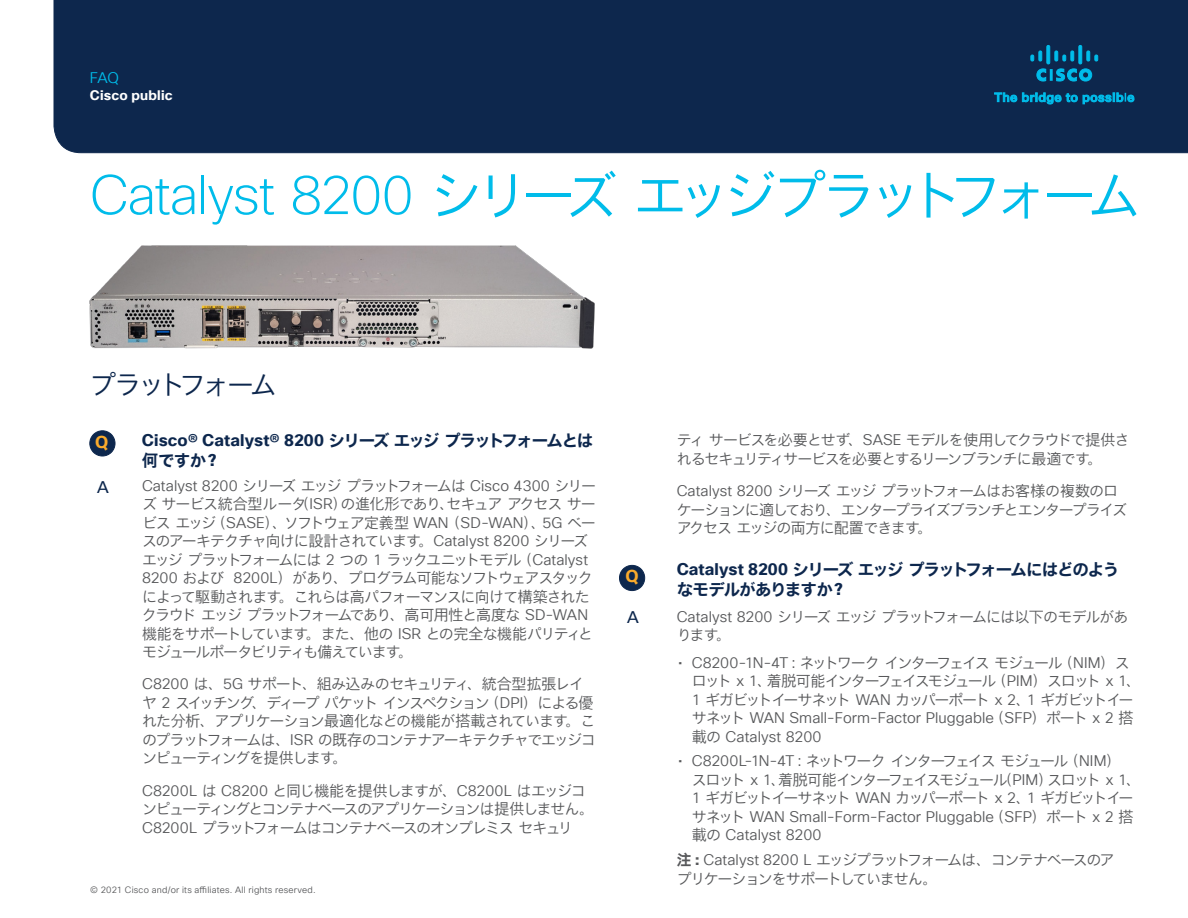
<style>
.page{position:relative;width:1188px;height:918px;background:#fff}
.page>*{position:absolute;margin:0;border:0;box-sizing:border-box;transform-origin:0 0}
.P_-_Paragraph_Style1{font:54px "Cisco Sans JPN Light";letter-spacing:-.15em;color:#00bcea}
.P_-_Paragraph_Style1-2{font:27px "Cisco Sans JPN Light";letter-spacing:-.155em;color:#0d274d}
.P_-_Paragraph_Style1-3{font:700 16.8px "Cisco Sans TT";color:#faab2c}
.P_-_Paragraph_Style1-4{font:16.5px/20px "Cisco Sans JPN Bold";letter-spacing:-.065em;color:#0d274d}
.P_-_Paragraph_Style1-5{font:16.5px "Cisco Sans TT";color:#0d274d}
.P_-_Paragraph_Style1-6{font:15px/18.5px "Cisco Sans JPN Light";letter-spacing:-.085em;color:#57585a}
.P_-_Paragraph_Style1-7{font:15px/18.5px "Cisco Sans JPN Light";letter-spacing:-.12em;color:#57585a}
.P_-_Paragraph_Style3{font:15px/19.2px "Cisco Sans JPN Light";letter-spacing:-.09em;color:#57585a}
.P_-_Paragraph_Style2{font:15px/18.6px "Cisco Sans JPN Light";letter-spacing:-.075em;color:#57585a}
.P_-_Paragraph_Style1-8{font:15px "Cisco Sans TT Light";color:#00bcea}
.P_-_Paragraph_Style1-9{font:700 13.5px "Cisco Sans TT";letter-spacing:.015em;color:#fff}
.P_-_Paragraph_Style1-10{font:9px "Cisco Sans TT Light";letter-spacing:.025em;color:#57585a}
.s1{font-family:"Cisco Sans TT";font-weight:200}
.s2{font-family:"Cisco Sans TT";font-weight:700}
.s3{font-family:"Cisco Sans TT Light"}
.s4{font-family:"Cisco Sans JPN Bold"}
</style>
<div class="page">
<div style="left:54px;top:0;width:1134px;height:153px;background:#0d274d"></div>
<svg style="left:995px;top:93px;width:82px;height:11px"></svg>
<svg style="left:1083px;top:93px;width:51px;height:11px"></svg>
<svg style="left:1031px;top:45px;width:67px;height:36px;background:#08567f"></svg>
<img style="left:90px;top:246px;width:504px;height:102px">
<svg style="left:90px;top:431px;width:25px;height:25px"></svg>
<svg style="left:619px;top:565px;width:26px;height:26px"></svg>
<p class="P_-_Paragraph_Style1-8" style="left:90px;top:68px;width:31px">FAQ</p>
<p class="P_-_Paragraph_Style1-9" style="left:90px;top:86px;width:84px">Cisco public</p>
<p class="P_-_Paragraph_Style1" style="left:90px;top:161px;width:1053px"><span class="s1">Catalyst 8200</span> シリーズエッジプラットフォーム</p>
<p class="P_-_Paragraph_Style1-2" style="left:89px;top:368px;width:189px">プラットフォーム</p>
<p class="P_-_Paragraph_Style1-3" style="left:95px;top:431px;width:15px">Q</p>
<p class="P_-_Paragraph_Style1-5" style="left:97px;top:476px;width:13px">A</p>
<p class="P_-_Paragraph_Style1-4" style="left:142px;top:431px;width:453px"><span class="s2">Cisco® Catalyst® 8200</span> シリーズエッジプラットフォームとは何ですか？</p>
<p class="P_-_Paragraph_Style1-6" style="left:142px;top:477px;width:455px"><span class="s3">Catalyst 8200</span> シリーズエッジプラットフォームは <span class="s3">Cisco 4300</span> シリーズサービス統合型ルータ（<span class="s3">ISR</span>）の進化形であり、セキュアアクセスサービスエッジ（<span class="s3">SASE</span>）、ソフトウェア定義型 <span class="s3">WAN</span> （<span class="s3">SD-WAN</span>）、<span class="s3">5G</span> ベースのアーキテクチャ向けに設計されています。<span class="s3">Catalyst 8200</span> シリーズエッジプラットフォームには <span class="s3">2</span> つの <span class="s3">1</span> ラックユニットモデル（<span class="s3">Catalyst 8200</span> および <span class="s3">8200L</span>）があり、プログラム可能なソフトウェアスタックによって駆動されます。これらは高パフォーマンスに向けて構築されたクラウドエッジプラットフォームであり、高可用性と高度な <span class="s3">SD-WAN</span>機能をサポートしています。また、他の <span class="s3">ISR</span> との完全な機能パリティとモジュールポータビリティも備えています。</p>
<p class="P_-_Paragraph_Style1-6" style="left:142px;top:676px;width:455px"><span class="s3">C8200</span> は、<span class="s3">5G</span> サポート、組み込みのセキュリティ、統合型拡張レイヤ <span class="s3">2</span> スイッチング、ディープパケットインスペクション（<span class="s3">DPI</span>）による優れた分析、アプリケーション最適化などの機能が搭載されています。このプラットフォームは、<span class="s3">ISR</span> の既存のコンテナアーキテクチャでエッジコンピューティングを提供します。</p>
<p class="P_-_Paragraph_Style1-6" style="left:142px;top:782px;width:454px"><span class="s3">C8200L</span> は <span class="s3">C8200</span> と同じ機能を提供しますが、<span class="s3">C8200L</span> はエッジコンピューティングとコンテナベースのアプリケーションは提供しません。<br><span class="s3">C8200L</span> プラットフォームはコンテナベースのオンプレミスセキュリ</p>
<p class="P_-_Paragraph_Style1-10" style="left:90px;top:884px;width:227px">© 2021 Cisco and/or its affiliates. All rights reserved.</p>
<p class="P_-_Paragraph_Style1-3" style="left:626px;top:566px;width:15px">Q</p>
<p class="P_-_Paragraph_Style1-5" style="left:627px;top:607px;width:13px">A</p>
<p class="P_-_Paragraph_Style1-6" style="left:677px;top:432px;width:455px">ティサービスを必要とせず、<span class="s3">SASE</span> モデルを使用してクラウドで提供されるセキュリティサービスを必要とするリーンブランチに最適です。</p>
<p class="P_-_Paragraph_Style1-6" style="left:677px;top:483px;width:452px"><span class="s3">Catalyst 8200</span> シリーズエッジプラットフォームはお客様の複数のロケーションに適しており、エンタープライズブランチとエンタープライズアクセスエッジの両方に配置できます。</p>
<p class="P_-_Paragraph_Style1-4" style="left:677px;top:560px;width:444px"><span class="s2">Catalyst 8200</span> シリーズエッジプラットフォームにはどのようなモデルがありますか？</p>
<p class="P_-_Paragraph_Style2" style="left:677px;top:608px;width:453px"><span class="s3">Catalyst 8200</span> シリーズエッジプラットフォームには以下のモデルがあります。</p>
<p class="P_-_Paragraph_Style1-7" style="left:692px;top:654px;width:451px;text-indent:-14px"><span class="s3">• C8200-1N-4T</span>：ネットワークインターフェイスモジュール（<span class="s3">NIM</span>）スロット <span class="s3">x 1</span>、着脱可能インターフェイスモジュール（<span class="s3">PIM</span>）スロット <span class="s3">x 1</span>、<span class="s3">1</span> ギガビットイーサネット <span class="s3">WAN</span> カッパーポート <span class="s3">x 2</span>、<span class="s3">1</span> ギガビットイーサネット <span class="s3">WAN Small-Form-Factor Pluggable</span>（<span class="s3">SFP</span>）ポート <span class="s3">x 2</span> 搭載の <span class="s3">Catalyst 8200</span></p>
<p class="P_-_Paragraph_Style1-7" style="left:692px;top:753px;width:451px;text-indent:-14px"><span class="s3">• C8200L-1N-4T</span>：ネットワークインターフェイスモジュール（<span class="s3">NIM</span>）<br>スロット <span class="s3">x 1</span>、着脱可能インターフェイスモジュール（<span class="s3">PIM</span>）スロット <span class="s3">x 1</span>、<span class="s3">1</span> ギガビットイーサネット <span class="s3">WAN</span> カッパーポート <span class="s3">x 2</span>、<span class="s3">1</span> ギガビットイーサネット <span class="s3">WAN Small-Form-Factor Pluggable</span>（<span class="s3">SFP</span>）ポート <span class="s3">x 2</span> 搭載の <span class="s3">Catalyst 8200</span></p>
<p class="P_-_Paragraph_Style3" style="left:677px;top:851px;width:439px"><span class="s4">注</span> <span class="s2">:</span> <span class="s3">Catalyst 8200 L</span> エッジプラットフォームは、コンテナベースのアプリケーションをサポートしていません。</p>
</div>
